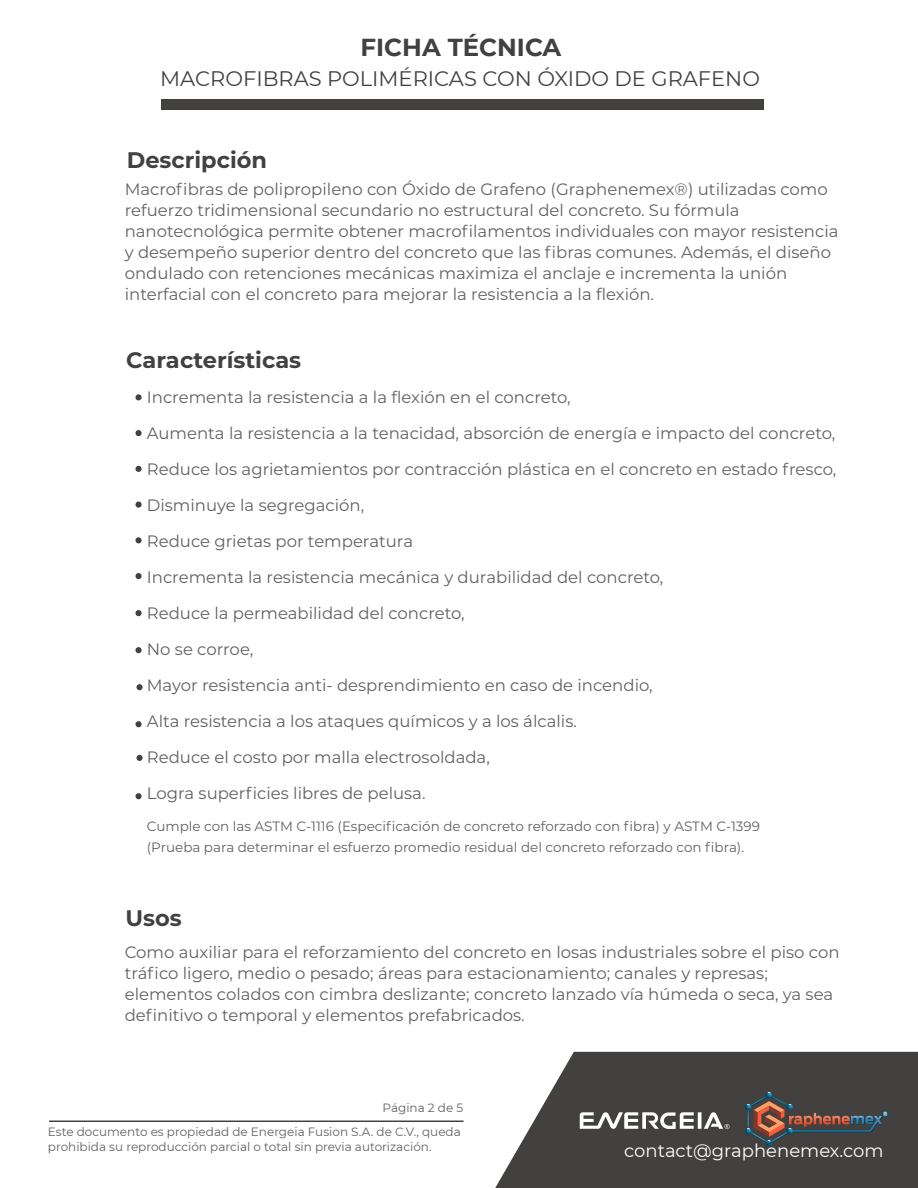
<style>
.page{position:relative;width:918px;height:1188px;background:#fff}
.page>*{position:absolute;margin:0;border:0;box-sizing:border-box;transform-origin:0 0}
.t1{font:700 24.45px "Montserrat";color:#434040}
.t2{font:700 22.5px "Montserrat";color:#434040}
.t3{font:700 22.35px "Montserrat";color:#434040}
.t4{font:21px "Montserrat";color:#434040}
.t5{font:18px "Montserrat";color:#fff}
.t6{font:16.5px/36px "Montserrat";color:#616160}
.t7{font:13.5px/21px "Montserrat";color:#616160}
.t8{font:12px/14.4px "Montserrat";color:#616160}
</style>
<div class="page">
<div style="left:161px;top:100px;width:603px;height:10px;background:#434040"></div>
<hr style="left:49px;top:1121px;width:415px;height:1px;background:#434040">
<svg style="left:495px;top:1052px;width:423px;height:136px;background:#585555"></svg>
<svg style="left:745px;top:1092px;width:143px;height:54px;background:#534948"></svg>
<svg style="left:580px;top:1112px;width:149px;height:17px"></svg>
<div style="left:135px;top:394px;width:7px;height:6px;background:#434040;border-radius:50%"></div>
<div style="left:135px;top:430px;width:7px;height:6px;background:#434040;border-radius:50%"></div>
<div style="left:135px;top:466px;width:7px;height:6px;background:#434040;border-radius:50%"></div>
<div style="left:135px;top:502px;width:7px;height:6px;background:#434040;border-radius:50%"></div>
<div style="left:135px;top:537px;width:7px;height:6px;background:#434040;border-radius:50%"></div>
<div style="left:135px;top:573px;width:7px;height:6px;background:#434040;border-radius:50%"></div>
<div style="left:135px;top:610px;width:7px;height:6px;background:#434040;border-radius:50%"></div>
<div style="left:135px;top:647px;width:7px;height:6px;background:#434040;border-radius:50%"></div>
<svg style="left:137px;top:684px;width:6px;height:6px"></svg>
<div style="left:135px;top:721px;width:7px;height:6px;background:#434040;border-radius:50%"></div>
<svg style="left:137px;top:755px;width:6px;height:6px"></svg>
<div style="left:135px;top:793px;width:7px;height:6px;background:#434040;border-radius:50%"></div>
<h1 class="t1" style="left:361px;top:30px;width:202px">FICHA TÉCNICA</h1>
<p class="t4" style="left:160px;top:64px;width:601px">MACROFIBRAS POLIMÉRICAS CON ÓXIDO DE GRAFENO</p>
<h2 class="t2" style="left:127px;top:143px;width:142px">Descripción</h2>
<p class="t6" style="left:125px;top:178px;width:715px;line-height:21px">Macrofibras de polipropileno con Óxido de Grafeno (Graphenemex®) utilizadas como refuerzo tridimensional secundario no estructural del concreto. Su fórmula nanotecnológica permite obtener macrofilamentos individuales con mayor resistencia y desempeño superior dentro del concreto que las fibras comunes. Además, el diseño ondulado con retenciones mecánicas maximiza el anclaje e incrementa la unión interfacial con el concreto para mejorar la resistencia a la flexión.</p>
<h3 class="t3" style="left:126px;top:344px;width:177px">Características</h3>
<p class="t6" style="left:147px;top:379px;width:691px">Incrementa la resistencia a la flexión en el concreto,<br>Aumenta la resistencia a la tenacidad, absorción de energía e impacto del concreto, Reduce los agrietamientos por contracción plástica en el concreto en estado fresco, Disminuye la segregación,<br>Reduce grietas por temperatura<br>Incrementa la resistencia mecánica y durabilidad del concreto,<br>Reduce la permeabilidad del concreto,<br>No se corroe,<br>Mayor resistencia anti- desprendimiento en caso de incendio,<br>Alta resistencia a los ataques químicos y a los álcalis.<br>Reduce el costo por malla electrosoldada,<br>Logra superficies libres de pelusa.</p>
<p class="t7" style="left:147px;top:815px;width:615px">Cumple con las ASTM C-1116 (Especificación de concreto reforzado con fibra) y ASTM C-1399 (Prueba para determinar el esfuerzo promedio residual del concreto reforzado con fibra).</p>
<h2 class="t2" style="left:125px;top:902px;width:58px">Usos</h2>
<p class="t6" style="left:125px;top:941px;width:716px;line-height:21px">Como auxiliar para el reforzamiento del concreto en losas industriales sobre el piso con tráfico ligero, medio o pesado; áreas para estacionamiento; canales y represas; elementos colados con cimbra deslizante; concreto lanzado vía húmeda o seca, ya sea definitivo o temporal y elementos prefabricados.</p>
<p class="t8" style="left:383px;top:1101px;width:82px">Página 2 de 5</p>
<p class="t8" style="left:48px;top:1124px;width:414px">Este documento es propiedad de Energeia Fusion S.A. de C.V., queda prohibida su reproducción parcial o total sin previa autorización.</p>
<p class="t5" style="left:624px;top:1139px;width:261px">contact@graphenemex.com</p>
</div>
